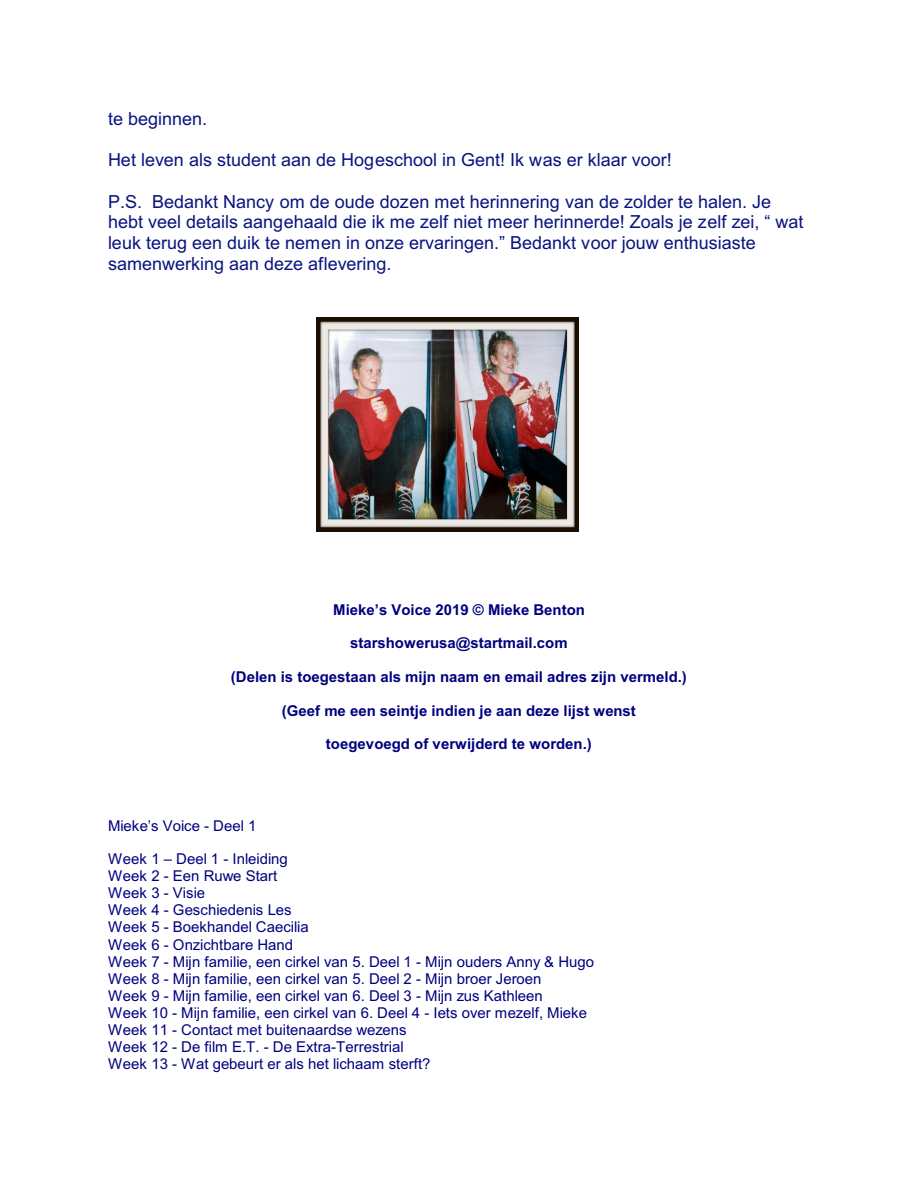
<style>
.page{position:relative;width:918px;height:1188px;background:#fff}
.page>*{position:absolute;margin:0;border:0;box-sizing:border-box;transform-origin:0 0}
.t1{font:18px/20.7px "Arial";color:#081480}
.t2{font:15px/17.1px "Arial";color:#000080}
.t3{font:700 15px "Arial";color:#000080}
</style>
<div class="page">
<img style="left:317px;top:318px;width:262px;height:214px">
<p class="t1" style="left:108px;top:110px;width:101px">te beginnen.</p>
<p class="t1" style="left:108px;top:151px;width:565px">Het leven als student aan de Hogeschool in Gent! Ik was er klaar voor!</p>
<p class="t1" style="left:108px;top:193px;width:697px">P.S. Bedankt Nancy om de oude dozen met herinnering van de zolder te halen. Je hebt veel details aangehaald die ik me zelf niet meer herinnerde! Zoals je zelf zei, “ wat leuk terug een duik te nemen in onze ervaringen.” Bedankt voor jouw enthusiaste samenwerking aan deze aflevering.</p>
<p class="t3" style="left:333px;top:604px;width:253px">Mieke’s Voice 2019 © Mieke Benton</p>
<p class="t3" style="left:350px;top:637px;width:219px">starshowerusa@startmail.com</p>
<p class="t3" style="left:231px;top:671px;width:458px">(Delen is toegestaan als mijn naam en email adres zijn vermeld.)</p>
<p class="t3" style="left:282px;top:705px;width:356px">(Geef me een seintje indien je aan deze lijst wenst</p>
<p class="t3" style="left:326px;top:738px;width:267px">toegevoegd of verwijderd te worden.)</p>
<p class="t2" style="left:108px;top:811px;width:181px;line-height:33px">Mieke’s Voice - Deel 1<br>Week 1 – Deel 1 - Inleiding</p>
<p class="t2" style="left:108px;top:869px;width:488px">Week 2 - Een Ruwe Start<br>Week 3 - Visie<br>Week 4 - Geschiedenis Les<br>Week 5 - Boekhandel Caecilia<br>Week 6 - Onzichtbare Hand<br>Week 7 - Mijn familie, een cirkel van 5. Deel 1 - Mijn ouders Anny &amp; Hugo Week 8 - Mijn familie, een cirkel van 5. Deel 2 - Mijn broer Jeroen<br>Week 9 - Mijn familie, een cirkel van 6. Deel 3 - Mijn zus Kathleen<br>Week 10 - Mijn familie, een cirkel van 6. Deel 4 - Iets over mezelf, Mieke Week 11 - Contact met buitenaardse wezens<br>Week 12 - De film E.T. - De Extra-Terrestrial<br>Week 13 - Wat gebeurt er als het lichaam sterft?</p>
</div>
